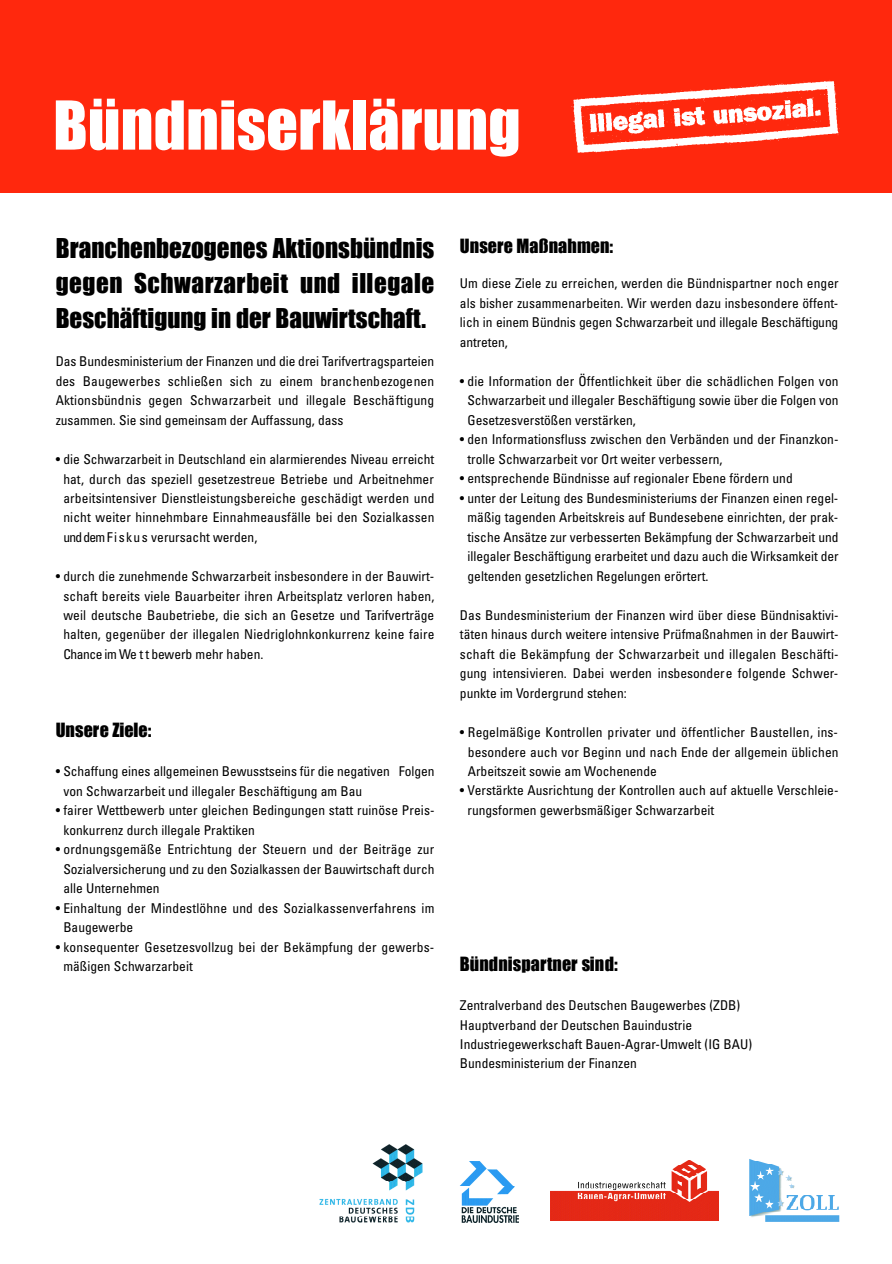
<style>
.page{position:relative;width:892px;height:1264px;background:#fff}
.page>*{position:absolute;margin:0;border:0;box-sizing:border-box;transform-origin:0 0}
.t1{font:62.25px "Impact";color:#fff}
.t2{font:25.05px/34.5px "Impact";color:#000;text-align:justify}
.t3{font:18px "Impact";color:#000}
.t4{font:condensed 13.5px/19.5px "Univers";color:#000;text-align:justify}
</style>
<div class="page">
<div style="left:0;top:0;width:892px;height:192px;background:#ff280d"></div>
<img style="left:571px;top:80px;width:269px;height:73px">
<img style="left:749px;top:1159px;width:91px;height:63px">
<img style="left:550px;top:1160px;width:169px;height:61px">
<img style="left:459px;top:1161px;width:59px;height:61px">
<img style="left:319px;top:1144px;width:103px;height:78px">
<h1 class="t1" style="left:53px;top:87px;width:469px">B ü n d n i s e r k l ä r u n g</h1>
<h2 class="t2" style="left:56px;top:231px;width:380px">Branchenbezogenes Aktionsbündnis gegen Schwarzarbeit und illegale Beschäftigung in der Bauwirtschaft.</h2>
<p class="t4" style="left:56px;top:353px;width:380px">Das Bundesministerium der Finanzen und die drei Ta r ifv e r tr a g s p a r te ie n des Baugewerbes schließen sich zu einem branchenbezogenen Aktionsbündnis gegen Schwarzarbeit und illegale Beschäftigung zusammen. Sie sind gemeinsam der Auffassung, dass</p>
<p class="t4" style="left:63px;top:450px;width:372px;text-indent:-8px">• die Schwarzarbeit in Deutschland ein alarmierendes Niveau erreicht hat, durch das speziell gesetzestreue Betriebe und Arbeitnehmer arbeitsintensiver Dienstleistungsbereiche geschädigt werden und nicht weiter hinnehmbare Einnahmeausfälle bei den Sozialkassen und dem F i s k u s verursacht werden,</p>
<p class="t4" style="left:63px;top:567px;width:372px;text-indent:-8px">• durch die zunehmende Schwarzarbeit insbesondere in der Bauwirt&shy;schaft bereits viele Bauarbeiter ihren Arbeitsplatz verloren haben, weil deutsche Baubetriebe, die sich an Gesetze und Tarifverträge halten, gegenüber der illegalen Niedriglohnkonkurrenz keine faire Chance im We t t bewerb mehr haben.</p>
<h3 class="t3" style="left:56px;top:719px;width:97px">Unsere Ziele:</h3>
<p class="t4" style="left:63px;top:763px;width:372px;text-indent:-8px">• Schaffung eines allgemeinen Bewusstseins für die negativen Folgen von Schwarzarbeit und illegaler Beschäftigung am Bau</p>
<p class="t4" style="left:63px;top:801px;width:373px;text-indent:-8px">• fairer Wettbewerb unter gleichen Bedingungen statt ruinöse Preis&shy;konkurrenz durch illegale Praktiken</p>
<p class="t4" style="left:63px;top:840px;width:372px;text-indent:-8px">• ordnungsgemäße Entrichtung der Steuern und der Beiträge zur Sozialversicherung und zu den Sozialkassen der Bauwirtschaft durch alle Unternehmen</p>
<p class="t4" style="left:63px;top:899px;width:372px;text-indent:-8px">• Einhaltung der Mindestlöhne und des Sozialkassenverfahrens im<br>Baugewerbe</p>
<p class="t4" style="left:63px;top:938px;width:372px;text-indent:-8px">• konsequenter Gesetzesvollzug bei der Bekämpfung der gewerbs&shy;mäßigen Schwarzarbeit</p>
<h3 class="t3" style="left:460px;top:235px;width:155px">Unsere Maßnahmen:</h3>
<p class="t4" style="left:460px;top:275px;width:380px">Um diese Ziele zu erreichen, werden die Bündnispartner noch enger als bisher zusammenarbeiten. Wir werden dazu insbesondere öffent&shy;lich in einem Bündnis gegen Schwarzarbeit und illegale Beschäftigung a n tr e te n ,</p>
<p class="t4" style="left:467px;top:372px;width:372px;text-indent:-8px">• die Information der Öffentlichkeit über die schädlichen Folgen von Schwarzarbeit und illegaler Beschäftigung sowie über die Folgen von Gesetzesverstößen verstärken,</p>
<p class="t4" style="left:467px;top:431px;width:372px;text-indent:-8px">• den Informationsfluss zwischen den Verbänden und der Finanzkon&shy;trolle Schwarzarbeit vor Ort weiter verbessern,</p>
<p class="t4" style="left:460px;top:470px;width:334px">• entsprechende Bündnisse auf regionaler Ebene fördern und</p>
<p class="t4" style="left:467px;top:489px;width:372px;text-indent:-8px">• unter der Leitung des Bundesministeriums der Finanzen einen regel&shy;mäßig tagenden Arbeitskreis auf Bundesebene einrichten, der prak&shy;tische Ansätze zur verbesserten Bekämpfung der Schwarzarbeit und illegaler Beschäftigung erarbeitet und dazu auch die Wirksamkeit der geltenden gesetzlichen Regelungen erörtert.</p>
<p class="t4" style="left:460px;top:606px;width:380px">Das Bundesministerium der Finanzen wird über diese Bündnisaktivi&shy;täten hinaus durch weitere intensive Prüfmaßnahmen in der Bauwirt&shy;schaft die Bekämpfung der Schwarzarbeit und illegalen Beschäfti&shy;gung intensivieren. Dabei werden insbesondere folgende Schwer&shy;punkte im Vordergrund stehen:</p>
<p class="t4" style="left:468px;top:723px;width:372px;text-indent:-8px">• Regelmäßige Kontrollen privater und öffentlicher Baustellen, ins&shy;besondere auch vor Beginn und nach Ende der allgemein üblichen Arbeitszeit sowie am Wochenende</p>
<p class="t4" style="left:467px;top:782px;width:372px;text-indent:-8px">• Verstärkte Ausrichtung der Kontrollen auch auf aktuelle Verschleie&shy;rungsformen gewerbsmäßiger Schwarzarbeit</p>
<h3 class="t3" style="left:460px;top:952px;width:159px">B ü n d n i s p a rtner sind:</h3>
<p class="t4" style="left:460px;top:996px;width:294px;text-align:left">Zentralverband des Deutschen Baugewerbes (ZDB)<br>Hauptverband der Deutschen Bauindustrie Industriegewerkschaft Bauen-Agrar-Umwelt (IG BAU)<br>Bundesministerium der Finanzen</p>
</div>
